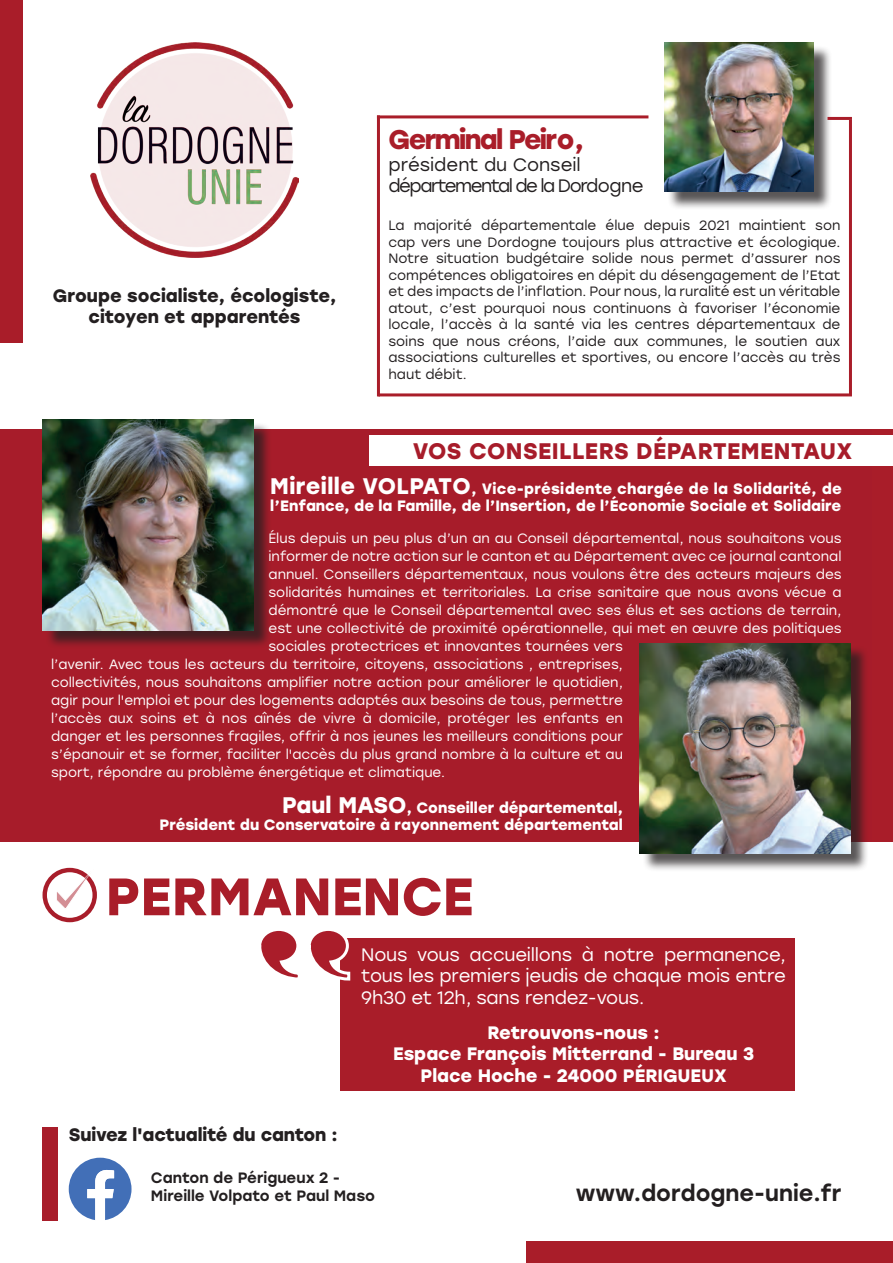
<style>
.page{position:relative;width:893px;height:1263px;background:#fff}
.page>*{position:absolute;margin:0;border:0;box-sizing:border-box;transform-origin:0 0}
.t1{font:700 52.5px "Stolzl";color:#a91d29}
.t2{font:700 27px "Stolzl";letter-spacing:-.06em;color:#a91d29}
.t3{font:700 22.5px "Stolzl";letter-spacing:.02em;color:#a71c2a}
.t4{font:500 22.5px "Stolzl";color:#231f20}
.t5{font:18px/21.6px "Stolzl";letter-spacing:-.01em;color:#fff;text-align:justify}
.t6{font:700 18px/21.6px "Stolzl";color:#231f20;text-align:center}
.t7{font:700 18px/21.6px "Stolzl";color:#fff;text-align:center}
.t8{font:18px/21.6px "Stolzl";letter-spacing:-.03em;color:#231f20}
.t9{font:700 15px/16.5px "Stolzl";color:#fff}
.t10{font:500 15px/18px "Stolzl";color:#231f20}
.t11{font:13.5px "Stolzl";color:#fff}
.t12{font:13.5px/16.5px "Stolzl";color:#231f20;text-align:justify}
.s1{font-size:22.5px}
</style>
<div class="page">
<svg style="left:69px;top:1158px;width:63px;height:62px"></svg>
<div style="left:43px;top:1127px;width:15px;height:93px;background:#a81d2a"></div>
<div style="left:872px;top:429px;width:21px;height:413px;background:#a91d29"></div>
<hr style="left:378px;top:393px;width:471px;height:3px;background:#a91d29">
<hr style="left:377px;top:115px;width:3px;height:281px;background:#a91d29">
<div style="left:667px;top:45px;width:165px;height:165px;background:#231f20;opacity:.75"></div>
<img style="left:665px;top:43px;width:149px;height:148px">
<hr style="left:849px;top:120px;width:3px;height:276px;background:#a91d29">
<hr style="left:377px;top:115px;width:271px;height:3px;background:#a91d29">
<hr style="left:827px;top:117px;width:25px;height:3px;background:#a91d29">
<div style="left:0;top:0;width:23px;height:343px;background:#a91d29"></div>
<div style="left:527px;top:1241px;width:366px;height:22px;background:#a91d29"></div>
<div style="left:0;top:429px;width:872px;height:413px;background:#a71c2a"></div>
<div style="left:45px;top:422px;width:227px;height:227px;background:#231f20;opacity:.75"></div>
<img style="left:43px;top:420px;width:210px;height:210px">
<div style="left:642px;top:645px;width:227px;height:227px;background:#231f20;opacity:.75"></div>
<img style="left:640px;top:643px;width:210px;height:210px">
<div style="left:370px;top:435px;width:523px;height:31px;background:#fff"></div>
<img style="left:91px;top:43px;width:207px;height:215px">
<svg style="left:45px;top:870px;width:50px;height:50px"></svg>
<div style="left:43px;top:868px;width:54px;height:54px;border:4px solid #a81d2a;border-radius:50%"></div>
<svg style="left:56px;top:867px;width:40px;height:43px"></svg>
<div style="left:340px;top:938px;width:454px;height:152px;background:#a91d29"></div>
<svg style="left:261px;top:930px;width:91px;height:161px"></svg>
<h3 class="t6" style="left:53px;top:284px;width:285px">Groupe socialiste, écologiste, citoyen et apparentés</h3>
<h2 class="t2" style="left:388px;top:120px;width:197px">Germinal Peiro,</h2>
<h3 class="t8" style="left:388px;top:153px;width:257px">président du Conseil départemental de la Dordogne</h3>
<p class="t12" style="left:388px;top:216px;width:453px">La majorité départementale élue depuis 2021 maintient son cap vers une Dordogne toujours plus attractive et écologique.<br>Notre situation budgétaire solide nous permet d’assurer nos compétences obligatoires en dépit du désengagement de l’Etat et des impacts de l’inflation. Pour nous, la ruralité est un véritable atout, c’est pourquoi nous continuons à favoriser l’économie locale, l’accès à la santé via les centres départementaux de soins que nous créons, l’aide aux communes, le soutien aux associations culturelles et sportives, ou encore l’accès au très haut débit.</p>
<h3 class="t3" style="left:413px;top:435px;width:441px">VOS CONSEILLERS DÉPARTEMENTAUX</h3>
<p class="t9" style="left:270px;top:480px;width:573px"><span class="s1">Mireille VOLPATO</span>, Vice-présidente chargée de la Solidarité, de l’Enfance, de la Famille, de l’Insertion, de l’Économie Sociale et Solidaire</p>
<p class="t11" style="left:269px;top:529px;width:575px">Élus depuis un peu plus d’un an au Conseil départemental, nous souhaitons vous</p>
<p class="t11" style="left:269px;top:547px;width:574px">informer de notre action sur le canton et au Département avec ce journal cantonal</p>
<p class="t11" style="left:269px;top:565px;width:575px">annuel. Conseillers départementaux, nous voulons être des acteurs majeurs des</p>
<p class="t11" style="left:269px;top:583px;width:575px">solidarités humaines et territoriales. La crise sanitaire que nous avons vécue a</p>
<p class="t11" style="left:269px;top:601px;width:574px">démontré que le Conseil départemental avec ses élus et ses actions de terrain,</p>
<p class="t11" style="left:269px;top:619px;width:575px">est une collectivité de proximité opérationnelle, qui met en œuvre des politiques</p>
<p class="t11" style="left:269px;top:637px;width:356px">sociales protectrices et innovantes tournées vers</p>
<p class="t11" style="left:51px;top:655px;width:573px">l’avenir. Avec tous les acteurs du territoire, citoyens, associations , entreprises,</p>
<p class="t11" style="left:51px;top:673px;width:573px">collectivités, nous souhaitons amplifier notre action pour améliorer le quotidien,</p>
<p class="t11" style="left:51px;top:691px;width:573px">agir pour l'emploi et pour des logements adaptés aux besoins de tous, permettre</p>
<p class="t11" style="left:51px;top:709px;width:573px">l’accès aux soins et à nos aînés de vivre à domicile, protéger les enfants en</p>
<p class="t11" style="left:51px;top:727px;width:573px">danger et les personnes fragiles, offrir à nos jeunes les meilleurs conditions pour</p>
<p class="t11" style="left:51px;top:745px;width:573px">s’épanouir et se former, faciliter l'accès du plus grand nombre à la culture et au</p>
<p class="t11" style="left:51px;top:763px;width:396px">sport, répondre au problème énergétique et climatique.</p>
<p class="t9" style="left:159px;top:799px;width:465px;text-align:right"><span class="s1">Paul MASO</span>, Conseiller départemental,<br>Président du Conservatoire à rayonnement départemental</p>
<h1 class="t1" style="left:106px;top:859px;width:369px">PERMANENCE</h1>
<h3 class="t5" style="left:361px;top:943px;width:426px">Nous vous accueillons à notre permanence, tous les premiers jeudis de chaque mois entre 9h30 et 12h, sans rendez-vous.</h3>
<h3 class="t7" style="left:393px;top:1021px;width:363px">Retrouvons-nous :<br>Espace François Mitterrand - Bureau 3<br>Place Hoche - 24000 PÉRIGUEUX</h3>
<h3 class="t6" style="left:69px;top:1123px;width:270px">Suivez l'actualité du canton :</h3>
<p class="t10" style="left:151px;top:1168px;width:226px">Canton de Périgueux 2 -<br>Mireille Volpato et Paul Maso</p>
<h3 class="t4" style="left:576px;top:1177px;width:267px">www.dordogne-unie.fr</h3>
</div>
